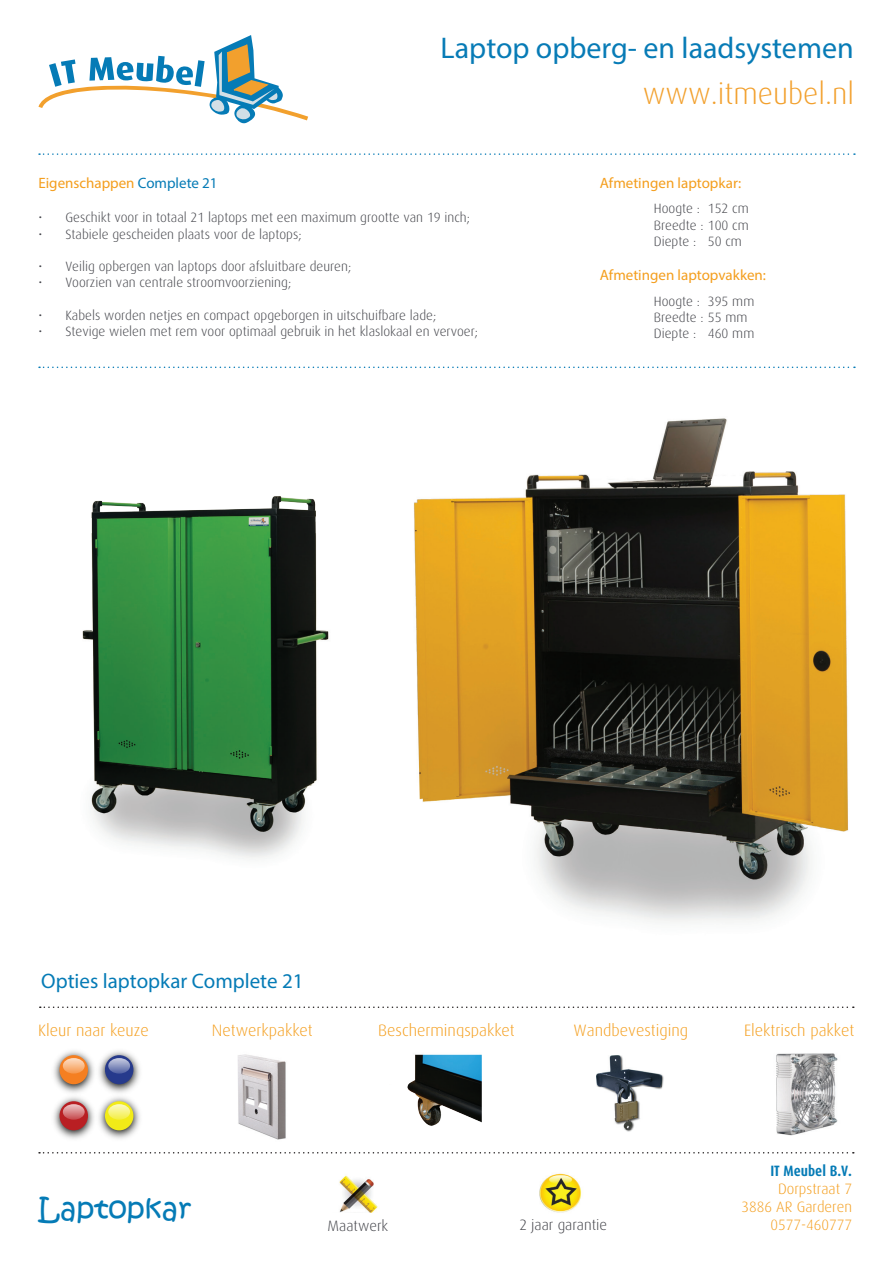
<style>
.page{position:relative;width:893px;height:1263px;background:#fff}
.page>*{position:absolute;margin:0;border:0;box-sizing:border-box;transform-origin:0 0}
.t1{font:30px "Myriad Pro";color:#077bb6}
.t2{font:300 30px "Dax";color:#f2a02d}
.t3{font:30px "Kristen ITC";color:#057bb6}
.t4{font:21px "Myriad Pro";color:#057bb6}
.t5{font:300 16.5px "Dax";color:#f49e1d}
.t6{font:15px "Myriad Pro";color:#f49e1d}
.t7{font:300 15px/18px "Dax";color:#f49e1d;text-align:right}
.t8{font:300 15px "Dax";color:#414248}
.t9{font:700 15px "Dax Condensed";color:#057bb6}
.t10{font:300 13.5px/16.2px "Dax";color:#414248;text-align:justify}
.s1{color:#057bb6}
</style>
<div class="page">
<img style="left:82px;top:496px;width:247px;height:363px">
<img style="left:414px;top:418px;width:435px;height:504px">
<img style="left:526px;top:1153px;width:62px;height:60px">
<svg style="left:38px;top:35px;width:270px;height:89px"></svg>
<svg style="left:39px;top:153px;width:816px;height:2px"></svg>
<svg style="left:39px;top:1152px;width:815px;height:1px"></svg>
<img style="left:596px;top:1055px;width:68px;height:77px">
<img style="left:597px;top:1056px;width:64px;height:73px">
<svg style="left:39px;top:367px;width:816px;height:1px"></svg>
<img style="left:339px;top:1175px;width:39px;height:37px">
<svg style="left:40px;top:1006px;width:814px;height:2px"></svg>
<img style="left:238px;top:1054px;width:48px;height:86px">
<img style="left:776px;top:1053px;width:62px;height:82px">
<img style="left:407px;top:1054px;width:75px;height:72px">
<img style="left:53px;top:1051px;width:41px;height:40px">
<div style="left:60px;top:1056px;width:27px;height:27px;background:#f57f21;border-radius:50%"></div>
<div style="left:60px;top:1055px;width:28px;height:29px;border:2px solid #f57f21;border-radius:50%"></div>
<svg style="left:63px;top:1058px;width:22px;height:15px"></svg>
<img style="left:53px;top:1091px;width:41px;height:48px">
<div style="left:60px;top:1102px;width:27px;height:27px;background:#b91f23;border-radius:50%"></div>
<div style="left:60px;top:1101px;width:28px;height:29px;border:2px solid #b91f23;border-radius:50%"></div>
<svg style="left:63px;top:1104px;width:22px;height:16px"></svg>
<img style="left:98px;top:1050px;width:42px;height:41px">
<div style="left:106px;top:1056px;width:26px;height:27px;background:#263a8c;border-radius:50%"></div>
<div style="left:105px;top:1055px;width:28px;height:29px;border:2px solid #273a8b;border-radius:50%"></div>
<svg style="left:108px;top:1058px;width:22px;height:15px"></svg>
<img style="left:98px;top:1091px;width:42px;height:48px">
<div style="left:106px;top:1102px;width:26px;height:27px;background:#f2eb17;border-radius:50%"></div>
<div style="left:105px;top:1101px;width:28px;height:29px;border:2px solid #f2eb17;border-radius:50%"></div>
<svg style="left:108px;top:1104px;width:22px;height:16px"></svg>
<h1 class="t1" style="left:441px;top:29px;width:415px">Laptop opberg- en laadsystemen</h1>
<p class="t6" style="left:38px;top:174px;width:181px">Eigenschappen <span class="s1">Complete 21</span></p>
<p class="t10" style="left:38px;top:210px;width:433px">• Geschikt voor in totaal 21 laptops met een maximum grootte van 19 inch;</p>
<p class="t10" style="left:38px;top:226px;width:265px">• Stabiele gescheiden plaats voor de laptops;</p>
<p class="t10" style="left:38px;top:258px;width:314px">• Veilig opbergen van laptops door afsluitbare deuren;</p>
<p class="t10" style="left:38px;top:275px;width:254px">• Voorzien van centrale stroomvoorziening;</p>
<p class="t10" style="left:38px;top:307px;width:399px">• Kabels worden netjes en compact opgeborgen in uitschuifbare lade;</p>
<p class="t10" style="left:38px;top:323px;width:441px">• Stevige wielen met rem voor optimaal gebruik in het klaslokaal en vervoer;</p>
<h1 class="t2" style="left:643px;top:77px;width:213px">www.itmeubel.nl</h1>
<p class="t6" style="left:600px;top:174px;width:143px">Afmetingen laptopkar:</p>
<p class="t10" style="left:654px;top:201px;width:96px">Hoogte : 152 cm Breedte : 100 cm Diepte : 50 cm</p>
<p class="t6" style="left:600px;top:266px;width:168px">Afmetingen laptopvakken:</p>
<p class="t10" style="left:654px;top:293px;width:102px;text-align:left">Hoogte : 395 mm<br>Breedte : 55 mm<br>Diepte : 460 mm</p>
<h2 class="t4" style="left:41px;top:968px;width:264px">Opties laptopkar Complete 21</h2>
<p class="t5" style="left:38px;top:1021px;width:112px">Kleur naar keuze</p>
<p class="t5" style="left:212px;top:1021px;width:103px">Netwerkpakket</p>
<p class="t5" style="left:378px;top:1021px;width:138px">Beschermingspakket</p>
<p class="t5" style="left:574px;top:1021px;width:116px">Wandbevestiging</p>
<p class="t5" style="left:744px;top:1021px;width:112px">Elektrisch pakket</p>
<h1 class="t3" style="left:38px;top:1189px;width:155px">Laptopkar</h1>
<p class="t8" style="left:328px;top:1218px;width:62px">Maatwerk</p>
<p class="t9" style="left:770px;top:1162px;width:83px">IT Meubel B.V.</p>
<p class="t7" style="left:741px;top:1180px;width:112px">Dorpstraat 7<br>3886 AR Garderen</p>
<p class="t8" style="left:519px;top:1217px;width:89px">2 jaar garantie</p>
<p class="t7" style="left:770px;top:1216px;width:83px">0577-460777</p>
</div>
